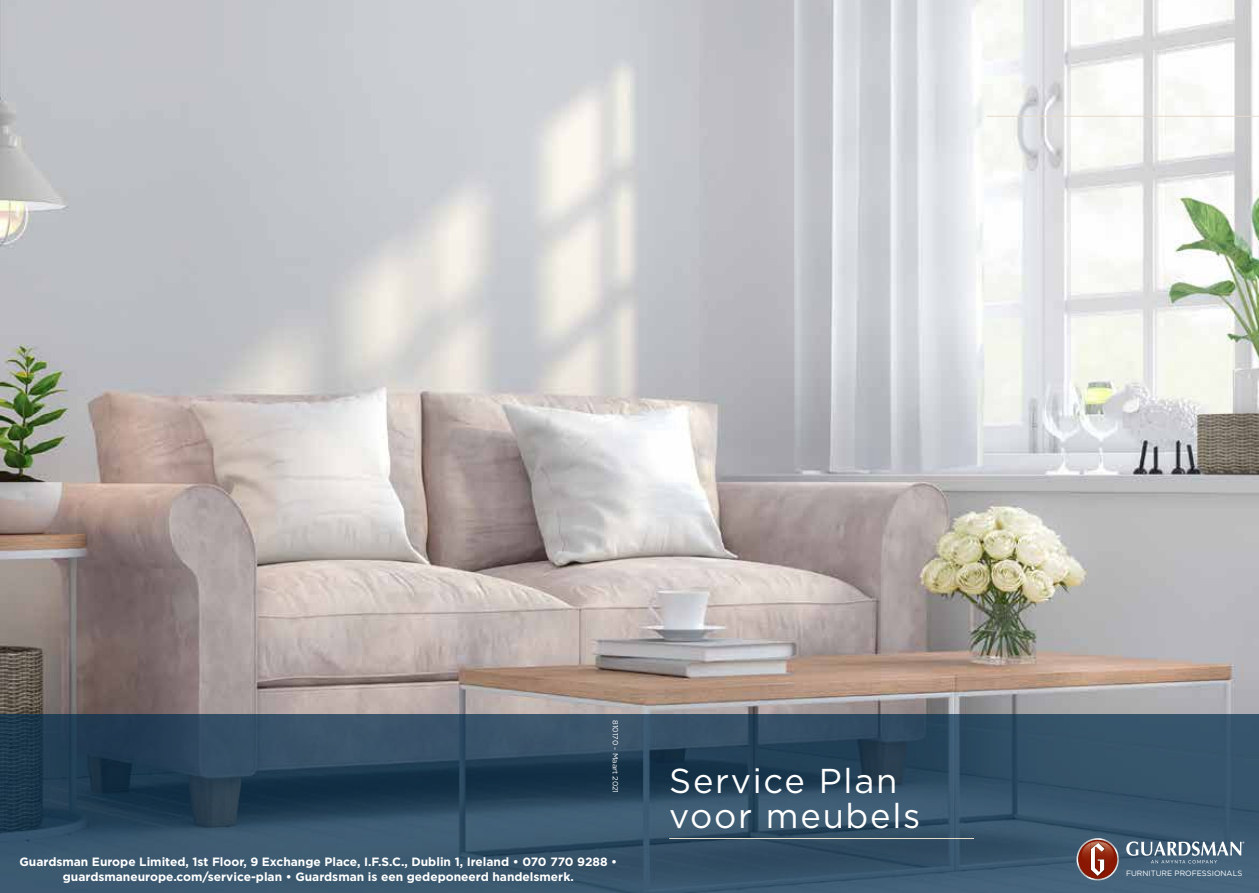
<style>
.page{position:relative;width:1259px;height:893px;background:#fff}
.page>*{position:absolute;margin:0;border:0;box-sizing:border-box;transform-origin:0 0}
.t1{font:34.5px/34.5px "Gotham";letter-spacing:.05em;color:#fff}
.t2{font:700 12px/15px "Gotham";color:#fff;text-align:center}
.t3{font:7.65px "Gotham";color:#fff}
.t4{font:7.5px "Gotham";color:#fff}
</style>
<div class="page">
<img style="left:0;top:0;width:1259px;height:714px">
<svg style="left:0;top:714px;width:1259px;height:179px;fill:#365268"></svg>
<hr style="left:986px;top:116px;width:273px;height:1px;background:#e6dccb">
<svg style="left:1076px;top:838px;width:42px;height:42px"></svg>
<svg style="left:1126px;top:841px;width:118px;height:22px"></svg>
<hr style="left:669px;top:838px;width:305px;height:1px;background:#e6dccb">
<p class="t4" style="left:620px;top:720px;width:74px;rotate:90deg">810170 - Maart 2021</p>
<p class="t2" style="left:19px;top:854px;width:599px">Guardsman Europe Limited, 1st Floor, 9 Exchange Place, I.F.S.C., Dublin 1, Ireland • 070 770 9288 • guardsmaneurope.com/service-plan • Guardsman is een gedeponeerd handelsmerk.</p>
<h1 class="t1" style="left:669px;top:763px;width:253px">Service Plan voor meubels</h1>
<p class="t3" style="left:1126px;top:868px;width:118px">FURNITURE PROFESSIONALS</p>
</div>
